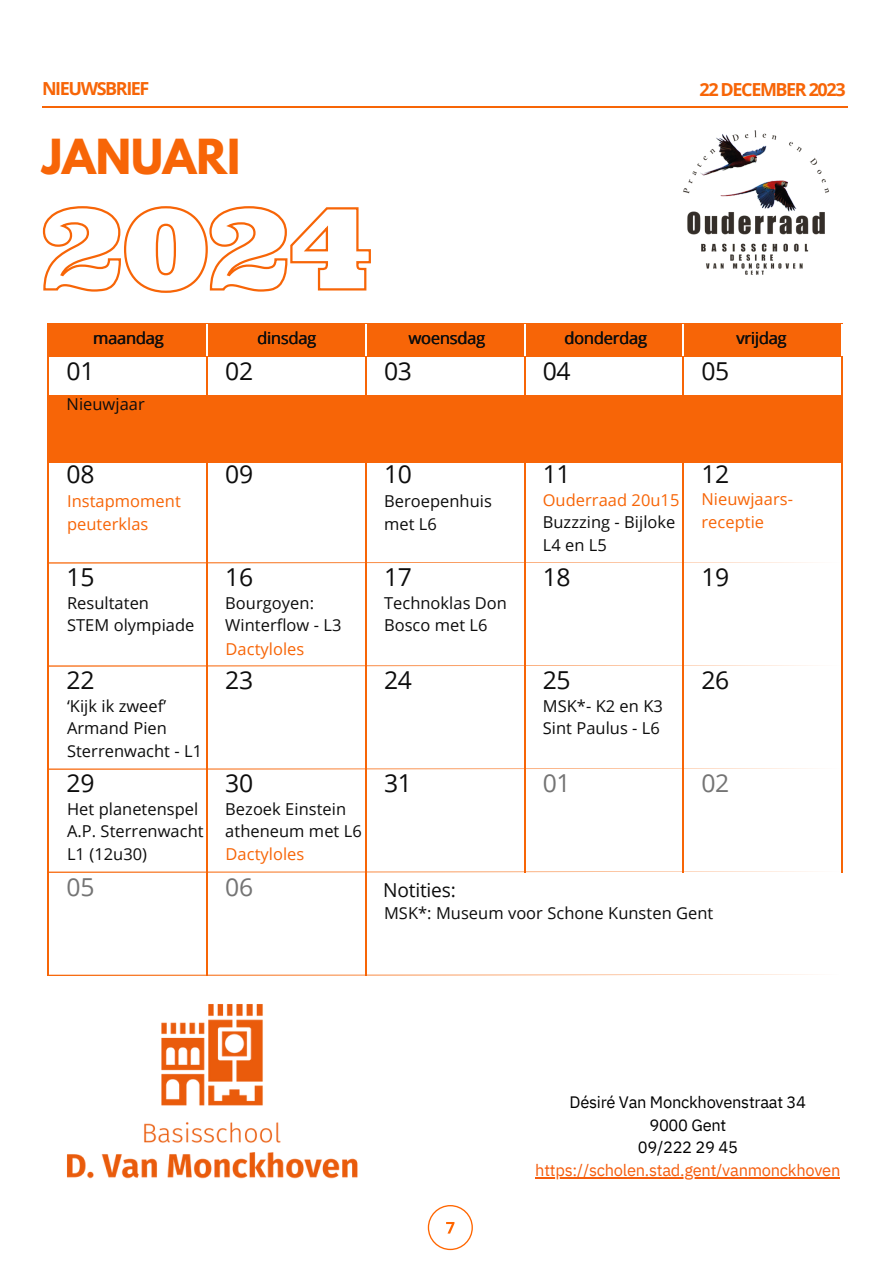
<style>
.page{position:relative;width:893px;height:1264px;background:#fff}
.page>*{position:absolute;margin:0;border:0;box-sizing:border-box;transform-origin:0 0}
.t1{font:700 42.75px "League Spartan";color:#f76507}
.t2{font:24.75px "Open Sans";letter-spacing:-.015em;color:#0d0d0d}
.t3{font:24.75px "Open Sans";letter-spacing:-.015em;color:#747474}
.t4{font:19.2px "Open Sans";letter-spacing:-.01em;color:#0d0d0d}
.t5{font:700 18px "Open Sans";letter-spacing:-.075em;color:#f76507}
.t6{font:16.5px/22.5px "Open Sans";letter-spacing:.005em;color:#0d0d0d}
.t7{font:16.5px/22.5px "Open Sans";letter-spacing:.005em;color:#f76507}
.t8{font:16.5px "IBM Plex Sans";letter-spacing:-.015em;color:#000}
.t9{font:16.5px "IBM Plex Sans";letter-spacing:-.015em;color:#f55d0d}
.t10{font:16.5px "Open Sans";letter-spacing:-.015em;color:#0d0d0d}
</style>
<div class="page">
<img style="left:67px;top:1004px;width:291px;height:175px">
<hr style="left:42px;top:106px;width:805px;height:1px;background:#f76507">
<img style="left:660px;top:107px;width:188px;height:168px">
<div style="left:48px;top:324px;width:794px;height:33px;background:#f76507"></div>
<hr style="left:206px;top:324px;width:1px;height:32px;background:#fff">
<hr style="left:365px;top:324px;width:1px;height:32px;background:#fff">
<hr style="left:524px;top:324px;width:1px;height:32px;background:#fff">
<hr style="left:682px;top:324px;width:1px;height:32px;background:#fff">
<hr style="left:841px;top:324px;width:1px;height:32px;background:#fff">
<hr style="left:48px;top:324px;width:1px;height:652px;background:#f76507">
<hr style="left:206px;top:356px;width:1px;height:620px;background:#f76507">
<hr style="left:365px;top:356px;width:1px;height:620px;background:#f76507">
<hr style="left:524px;top:357px;width:1px;height:515px;background:#f76507">
<hr style="left:682px;top:357px;width:1px;height:515px;background:#f76507">
<hr style="left:841px;top:357px;width:1px;height:515px;background:#f76507">
<svg style="left:49px;top:562px;width:767px;height:1px"></svg>
<svg style="left:49px;top:665px;width:767px;height:1px"></svg>
<svg style="left:49px;top:768px;width:767px;height:1px"></svg>
<svg style="left:49px;top:871px;width:767px;height:1px"></svg>
<svg style="left:49px;top:974px;width:766px;height:2px;background:#fbcbab"></svg>
<div style="left:49px;top:395px;width:793px;height:67px;background:#f76507"></div>
<svg style="left:42px;top:206px;width:329px;height:87px"></svg>
<hr style="left:535px;top:1177px;width:305px;height:1px;background:#f55d0d">
<svg style="left:428px;top:1205px;width:45px;height:45px"></svg>
<p class="t5" style="left:42px;top:76px;width:109px">NIEUWSBRIEF</p>
<p class="t5" style="left:699px;top:77px;width:147px">22 DECEMBER 2023</p>
<p class="t1" style="left:42px;top:135px;width:200px">JANUARI</p>
<p class="t10" style="left:93px;top:326px;width:72px">maandag</p>
<p class="t10" style="left:257px;top:326px;width:61px">dinsdag</p>
<p class="t10" style="left:409px;top:326px;width:78px">woensdag</p>
<p class="t10" style="left:564px;top:326px;width:84px">donderdag</p>
<p class="t10" style="left:736px;top:326px;width:52px">vrijdag</p>
<p class="t2" style="left:67px;top:354px;width:29px">01</p>
<p class="t2" style="left:225px;top:354px;width:29px">02</p>
<p class="t2" style="left:384px;top:354px;width:29px">03</p>
<p class="t2" style="left:542px;top:354px;width:29px">04</p>
<p class="t2" style="left:701px;top:354px;width:29px">05</p>
<p class="t6" style="left:67px;top:392px;width:80px">Nieuwjaar</p>
<p class="t2" style="left:67px;top:457px;width:29px">08</p>
<p class="t2" style="left:225px;top:457px;width:29px">09</p>
<p class="t2" style="left:384px;top:457px;width:29px">10</p>
<p class="t2" style="left:542px;top:457px;width:29px">11</p>
<p class="t2" style="left:701px;top:457px;width:29px">12</p>
<p class="t7" style="left:67px;top:489px;width:115px">Instapmoment peuterklas</p>
<p class="t6" style="left:384px;top:489px;width:109px">Beroepenhuis met L6</p>
<p class="t7" style="left:542px;top:488px;width:138px">Ouderraad 20u15</p>
<p class="t6" style="left:542px;top:510px;width:134px">Buzzzing - Bijloke<br>L4 en L5</p>
<p class="t7" style="left:701px;top:488px;width:93px">Nieuwjaars&shy;receptie</p>
<p class="t2" style="left:67px;top:560px;width:29px">15</p>
<p class="t2" style="left:225px;top:560px;width:29px">16</p>
<p class="t2" style="left:384px;top:560px;width:29px">17</p>
<p class="t2" style="left:542px;top:560px;width:29px">18</p>
<p class="t2" style="left:701px;top:560px;width:29px">19</p>
<p class="t6" style="left:67px;top:591px;width:83px">Resultaten</p>
<p class="t6" style="left:67px;top:613px;width:129px">STEM olympiade</p>
<p class="t6" style="left:225px;top:591px;width:118px">Bourgoyen:<br>Winterflow - L3</p>
<p class="t6" style="left:384px;top:591px;width:124px">Technoklas Don<br>Bosco met L6</p>
<p class="t7" style="left:225px;top:637px;width:80px">Dactyloles</p>
<p class="t2" style="left:67px;top:663px;width:29px">22</p>
<p class="t2" style="left:225px;top:663px;width:29px">23</p>
<p class="t2" style="left:384px;top:663px;width:29px">24</p>
<p class="t2" style="left:542px;top:663px;width:29px">25</p>
<p class="t2" style="left:701px;top:663px;width:29px">26</p>
<p class="t6" style="left:67px;top:694px;width:136px">‘Kijk ik zweef’<br>Armand Pien<br>Sterrenwacht - L1</p>
<p class="t6" style="left:542px;top:694px;width:122px">MSK*- K2 en K3</p>
<p class="t6" style="left:542px;top:716px;width:119px">Sint Paulus - L6</p>
<p class="t2" style="left:67px;top:766px;width:29px">29</p>
<p class="t2" style="left:225px;top:766px;width:29px">30</p>
<p class="t2" style="left:384px;top:766px;width:29px">31</p>
<p class="t3" style="left:542px;top:766px;width:29px">01</p>
<p class="t3" style="left:701px;top:766px;width:29px">02</p>
<p class="t6" style="left:67px;top:797px;width:138px">Het planetenspel<br>A.P. Sterrenwacht<br>L1 (12u30)</p>
<p class="t6" style="left:225px;top:797px;width:138px">Bezoek Einstein atheneum met L6</p>
<p class="t7" style="left:225px;top:842px;width:80px">Dactyloles</p>
<p class="t3" style="left:67px;top:869px;width:29px">05</p>
<p class="t3" style="left:225px;top:869px;width:29px">06</p>
<p class="t4" style="left:383px;top:876px;width:74px">Notities:</p>
<p class="t6" style="left:384px;top:901px;width:331px">MSK*: Museum voor Schone Kunsten Gent</p>
<p class="t8" style="left:569px;top:1091px;width:238px">Désiré Van Monckhovenstraat 34</p>
<p class="t8" style="left:649px;top:1113px;width:78px">9000 Gent</p>
<p class="t8" style="left:637px;top:1136px;width:102px">09/222 29 45</p>
<p class="t9" style="left:535px;top:1158px;width:306px">https://scholen.stad.gent/vanmonckhoven</p>
</div>
